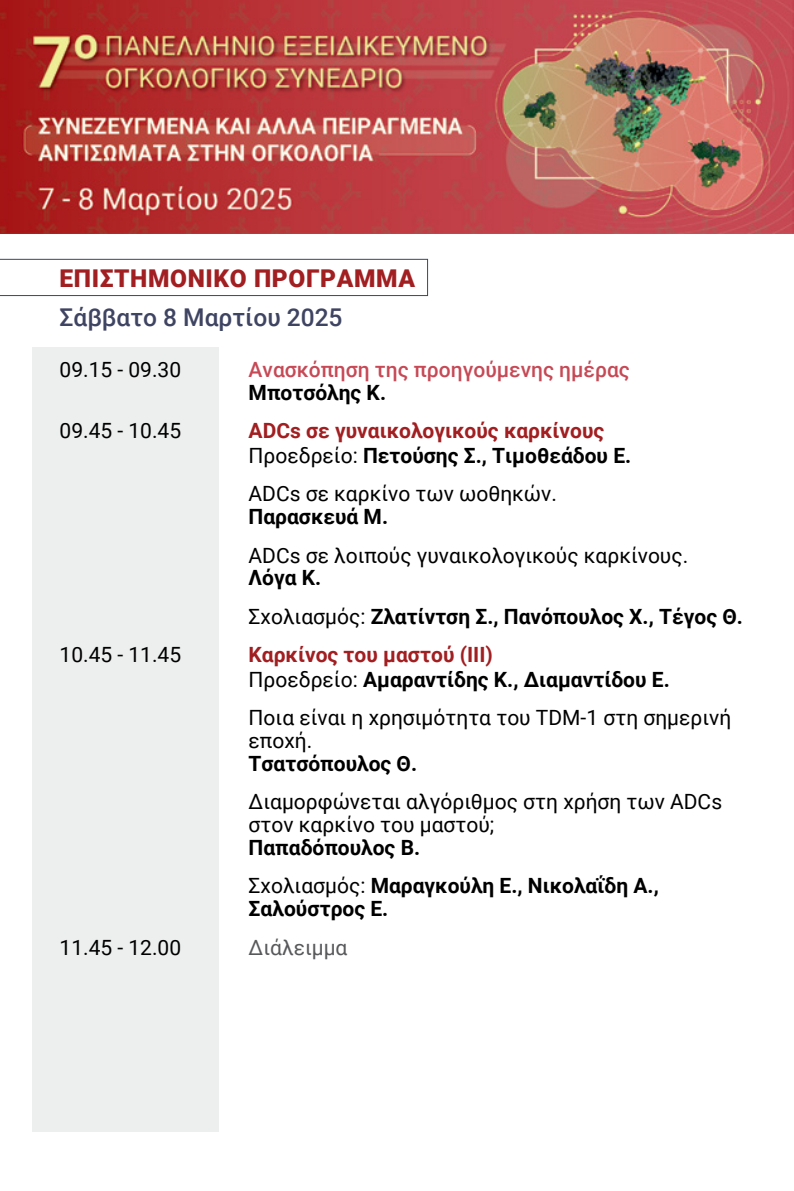
<style>
.page{position:relative;width:794px;height:1191px;background:#fff}
.page>*{position:absolute;margin:0;border:0;box-sizing:border-box;transform-origin:0 0}
.t1{font:900 24.5px "Roboto";letter-spacing:.025em;color:#a11e21}
.t2{font:500 24.5px "Roboto";color:#3f4462}
.t3{font:21px/22.8px "Roboto";color:#000}
.t4{font:700 21px/38.5px "Roboto";color:#000}
.t5{font:700 21px/24.5px "Roboto";color:#a11e21}
.t6{font:500 21px "Roboto";color:#c64955}
.t7{font:21px "Roboto";color:#58595b}
.s1{font-weight:400;color:#000}
.s2{color:#000}
.s3{font-weight:400}
.s4{color:#a11e21}
</style>
<div class="page">
<img style="left:0;top:0;width:794px;height:233px">
<svg style="left:0;top:259px;width:428px;height:37px"></svg>
<div style="left:32px;top:347px;width:186px;height:784px;background:#edeeee"></div>
<p class="t1" style="left:60px;top:261px;width:357px">ΕΠΙΣΤΗΜΟΝΙΚΟ ΠΡΟΓΡΑΜΜΑ</p>
<p class="t2" style="left:60px;top:300px;width:284px">Σάββατο 8 Μαρτίου 2025</p>
<p class="t3" style="left:60px;top:357px;width:123px">09.15 - 09.30</p>
<p class="t6" style="left:249px;top:355px;width:383px">Ανασκόπηση της προηγούμενης ημέρας</p>
<p class="t4" style="left:249px;top:372px;width:139px">Μποτσόλης Κ.</p>
<p class="t3" style="left:60px;top:418px;width:123px">09.45 - 10.45</p>
<p class="t5" style="left:249px;top:418px;width:384px">ΑDCs σε γυναικολογικούς καρκίνους<br><span class="s1">Προεδρείο:</span> <span class="s2">Πετούσης Σ., Τιμοθεάδου Ε.</span></p>
<p class="t3" style="left:249px;top:481px;width:310px">ΑDCs σε καρκίνο των ωοθηκών.</p>
<p class="t4" style="left:249px;top:496px;width:141px">Παρασκευά Μ.</p>
<p class="t3" style="left:249px;top:543px;width:441px">ΑDCs σε λοιπούς γυναικολογικούς καρκίνους.</p>
<p class="t4" style="left:249px;top:558px;width:496px">Λόγα Κ.<br><span class="s3">Σχολιασμός:</span> Ζλατίντση Σ., Πανόπουλος Χ., Τέγος Θ.</p>
<p class="t3" style="left:60px;top:642px;width:123px">10.45 - 11.45</p>
<p class="t4" style="left:249px;top:642px;width:423px;line-height:24.5px"><span class="s4">Καρκίνος του μαστού (ΙΙΙ)<br></span><span class="s3">Προεδρείο:</span> Αμαραντίδης Κ., Διαμαντίδου Ε.</p>
<p class="t3" style="left:249px;top:705px;width:484px">Ποια είναι η χρησιμότητα του ΤDM-1 στη σημερινή εποχή.</p>
<p class="t4" style="left:249px;top:743px;width:170px">Τσατσόπουλος Θ.</p>
<p class="t3" style="left:249px;top:789px;width:475px">Διαμορφώνεται αλγόριθμος στη χρήση των ΑDCs στον καρκίνο του μαστού;</p>
<p class="t4" style="left:249px;top:827px;width:412px">Παπαδόπουλος Β.<br><span class="s3">Σχολιασμός:</span> Μαραγκούλη Ε., Νικολαΐδη Α.,</p>
<p class="t4" style="left:249px;top:888px;width:141px">Σαλούστρος Ε.</p>
<p class="t3" style="left:60px;top:935px;width:123px">11.45 - 12.00</p>
<p class="t7" style="left:249px;top:932px;width:100px">Διάλειμμα</p>
</div>
